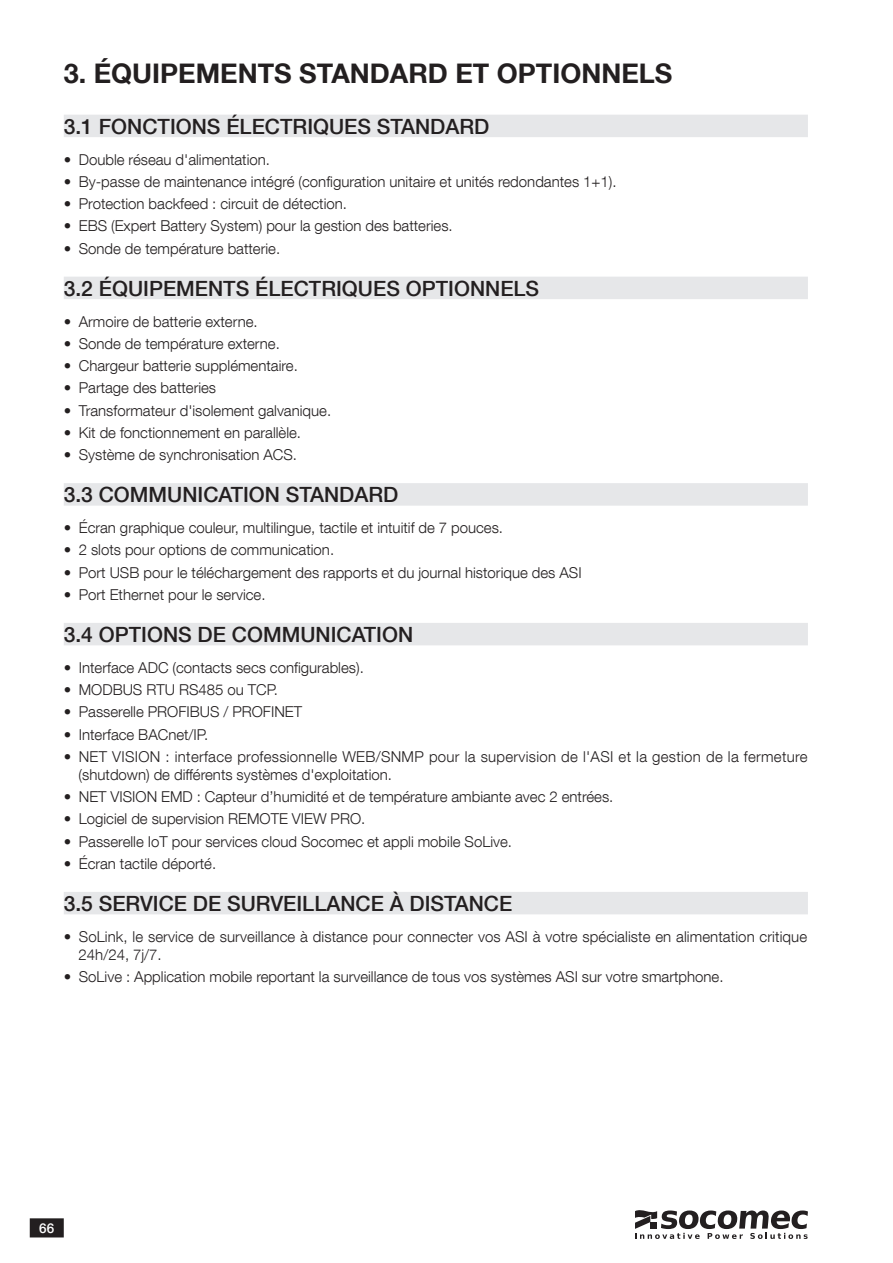
<style>
.page{position:relative;width:893px;height:1263px;background:#fff}
.page>*{position:absolute;margin:0;border:0;box-sizing:border-box;transform-origin:0 0}
.t1{font:700 27px "Helvetica Neue LT Com";color:#231f20}
.t2{font:500 21px "Helvetica Neue LT Com";color:#231f20}
.t3{font:300 15px/18px "Helvetica Neue LT Com";color:#231f20}
.t4{font:300 15px/18px "Helvetica Neue LT Com";letter-spacing:.02em;color:#231f20}
.t5{font:500 13.5px "Helvetica Neue LT Com";color:#fff}
</style>
<div class="page">
<div style="left:64px;top:115px;width:744px;height:22px;background:#e6e7e9"></div>
<div style="left:64px;top:277px;width:744px;height:22px;background:#e6e7e9"></div>
<div style="left:64px;top:483px;width:744px;height:23px;background:#e6e7e9"></div>
<div style="left:64px;top:623px;width:744px;height:22px;background:#e6e7e9"></div>
<div style="left:64px;top:892px;width:744px;height:22px;background:#e6e7e9"></div>
<svg style="left:635px;top:1210px;width:173px;height:29px"></svg>
<div style="left:650px;top:1222px;width:7px;height:7px;background:#231f20"></div>
<div style="left:31px;top:1219px;width:32px;height:18px;background:#231f20"></div>
<div style="left:30px;top:1218px;width:34px;height:19px;border:2px solid #231f20"></div>
<h1 class="t1" style="left:64px;top:56px;width:610px">3. ÉQUIPEMENTS STANDARD ET OPTIONNELS</h1>
<h2 class="t2" style="left:64px;top:114px;width:427px">3.1 FONCTIONS ÉLECTRIQUES STANDARD</h2>
<p class="t3" style="left:64px;top:150px;width:208px">• Double réseau d'alimentation.</p>
<p class="t3" style="left:64px;top:172px;width:554px">• By-passe de maintenance intégré (configuration unitaire et unités redondantes 1+1).</p>
<p class="t3" style="left:64px;top:194px;width:285px">• Protection backfeed : circuit de détection.</p>
<p class="t3" style="left:64px;top:217px;width:390px">• EBS (Expert Battery System) pour la gestion des batteries.</p>
<p class="t3" style="left:64px;top:239px;width:218px">• Sonde de température batterie.</p>
<h2 class="t2" style="left:64px;top:276px;width:477px">3.2 ÉQUIPEMENTS ÉLECTRIQUES OPTIONNELS</h2>
<p class="t3" style="left:64px;top:312px;width:195px">• Armoire de batterie externe.</p>
<p class="t3" style="left:64px;top:334px;width:218px">• Sonde de température externe.</p>
<p class="t3" style="left:64px;top:356px;width:236px">• Chargeur batterie supplémentaire.</p>
<p class="t3" style="left:64px;top:379px;width:154px">• Partage des batteries</p>
<p class="t3" style="left:64px;top:401px;width:269px">• Transformateur d'isolement galvanique.</p>
<p class="t3" style="left:64px;top:423px;width:239px">• Kit de fonctionnement en parallèle.</p>
<p class="t3" style="left:64px;top:445px;width:235px">• Système de synchronisation ACS.</p>
<h2 class="t2" style="left:64px;top:482px;width:336px">3.3 COMMUNICATION STANDARD</h2>
<p class="t3" style="left:64px;top:518px;width:441px">• Écran graphique couleur, multilingue, tactile et intuitif de 7 pouces.</p>
<p class="t3" style="left:64px;top:541px;width:272px">• 2 slots pour options de communication.</p>
<p class="t3" style="left:64px;top:563px;width:519px">• Port USB pour le téléchargement des rapports et du journal historique des ASI</p>
<p class="t3" style="left:64px;top:585px;width:203px">• Port Ethernet pour le service.</p>
<h2 class="t2" style="left:64px;top:622px;width:351px">3.4 OPTIONS DE COMMUNICATION</h2>
<p class="t3" style="left:64px;top:658px;width:302px">• Interface ADC (contacts secs configurables).</p>
<p class="t3" style="left:64px;top:680px;width:216px">• MODBUS RTU RS485 ou TCP.</p>
<p class="t3" style="left:64px;top:703px;width:240px">• Passerelle PROFIBUS / PROFINET</p>
<p class="t3" style="left:64px;top:725px;width:146px">• Interface BACnet/IP.</p>
<p class="t4" style="left:79px;top:747px;width:730px;text-indent:-15px">• NET VISION : interface professionnelle WEB/SNMP pour la supervision de l'ASI et la gestion de la fermeture (shutdown) de différents systèmes d'exploitation.</p>
<p class="t3" style="left:64px;top:787px;width:551px">• NET VISION EMD : Capteur d’humidité et de température ambiante avec 2 entrées.</p>
<p class="t3" style="left:64px;top:810px;width:303px">• Logiciel de supervision REMOTE VIEW PRO.</p>
<p class="t3" style="left:64px;top:832px;width:450px">• Passerelle IoT pour services cloud Socomec et appli mobile SoLive.</p>
<p class="t3" style="left:64px;top:854px;width:154px">• Écran tactile déporté.</p>
<h2 class="t2" style="left:64px;top:891px;width:450px">3.5 SERVICE DE SURVEILLANCE À DISTANCE</h2>
<p class="t3" style="left:79px;top:927px;width:730px;text-indent:-15px">• SoLink, le service de surveillance à distance pour connecter vos ASI à votre spécialiste en alimentation critique<br>24h/24, 7j/7.</p>
<p class="t3" style="left:64px;top:967px;width:661px">• SoLive : Application mobile reportant la surveillance de tous vos systèmes ASI sur votre smartphone.</p>
<p class="t5" style="left:39px;top:1220px;width:17px">66</p>
</div>
